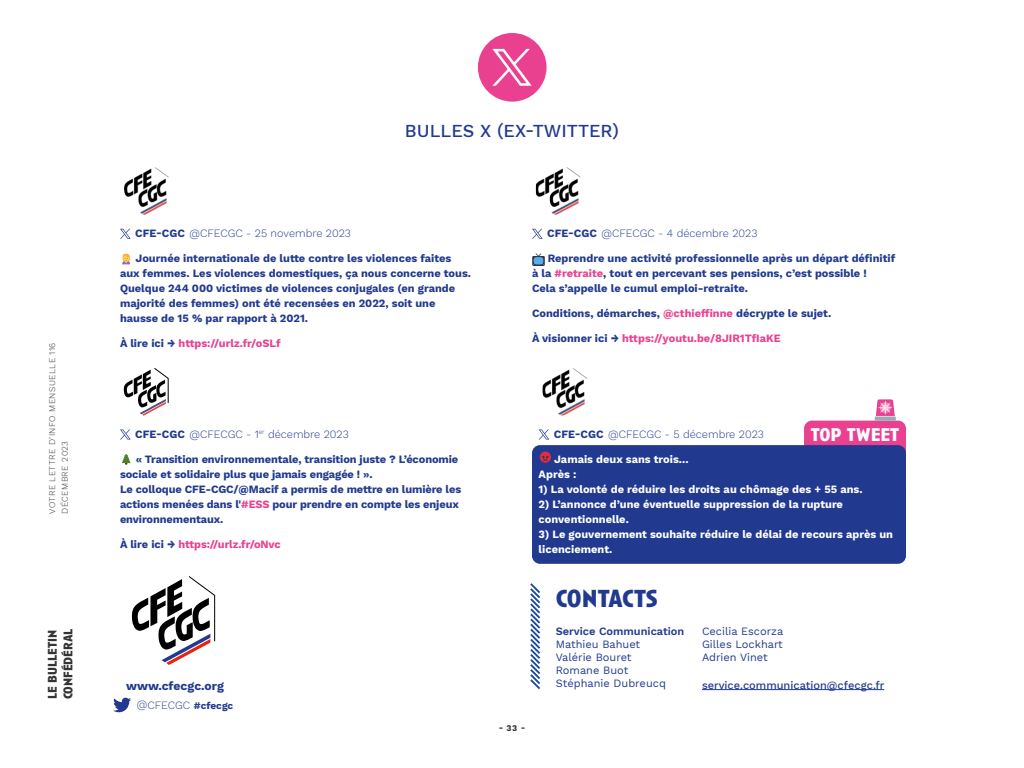
<style>
.page{position:relative;width:1024px;height:768px;background:#fff}
.page>*{position:absolute;margin:0;border:0;box-sizing:border-box;transform-origin:0 0}
.t1{font:700 25.4px "Anisette Pro";letter-spacing:-.015em;color:#213a8f}
.t2{font:700 19px "Anisette Pro";color:#fff}
.t3{font:500 18px "Work Sans";color:#213a8f}
.t4{font:700 13px/15.6px "Anisette Pro";color:#353333}
.t5{font:700 12.1px "Work Sans";color:#213a8f}
.t6{font:700 11px/15px "Work Sans";color:#213a8f}
.t7{font:700 11px/15px "Work Sans";color:#fff}
.t8{font:300 11px "Work Sans";color:#213a8f}
.t9{font:700 11px "Work Sans";color:#e94190}
.t10{font:11px/13px "Work Sans";color:#213a8f}
.t11{font:500 11px "Work Sans";color:#213a8f}
.t12{font:600 11px "Work Sans";color:#213a8f}
.t13{font:300 8.6px/12.7px "Work Sans";letter-spacing:.05em;color:#353333}
.t14{font:700 8.6px "Work Sans";color:#353333}
.s1{font-weight:700}
.s2{color:#213a8f}
.s3{color:#e94190}
.s4{font-weight:700;font-size:10px}
</style>
<div class="page">
<svg style="left:113px;top:698px;width:18px;height:14px"></svg>
<svg style="left:132px;top:576px;width:83px;height:89px"></svg>
<svg style="left:530px;top:583px;width:11px;height:107px"></svg>
<hr style="left:702px;top:689px;width:182px;height:1px;background:#213a8f">
<svg style="left:120px;top:229px;width:11px;height:10px"></svg>
<svg style="left:122px;top:254px;width:8px;height:10px"></svg>
<svg style="left:532px;top:229px;width:11px;height:10px"></svg>
<svg style="left:532px;top:256px;width:13px;height:10px"></svg>
<svg style="left:533px;top:253px;width:11px;height:12px"></svg>
<svg style="left:120px;top:430px;width:11px;height:10px"></svg>
<svg style="left:124px;top:368px;width:44px;height:48px"></svg>
<svg style="left:121px;top:454px;width:10px;height:11px"></svg>
<div style="left:478px;top:33px;width:69px;height:69px;background:#e94190;border-radius:50%"></div>
<svg style="left:492px;top:49px;width:40px;height:37px"></svg>
<div style="left:804px;top:421px;width:102px;height:79px;background:#e94190;border-radius:8px"></div>
<div style="left:532px;top:445px;width:374px;height:119px;background:#213a8f;border-radius:8px"></div>
<svg style="left:539px;top:430px;width:10px;height:10px"></svg>
<img style="left:543px;top:368px;width:44px;height:48px">
<div style="left:540px;top:452px;width:11px;height:11px;background:#da2f47;border-radius:50%"></div>
<svg style="left:542px;top:456px;width:7px;height:5px"></svg>
<svg style="left:875px;top:399px;width:21px;height:22px"></svg>
<img style="left:536px;top:167px;width:44px;height:48px">
<img style="left:124px;top:167px;width:45px;height:48px">
<p class="t13" style="left:46px;top:514px;width:173px;rotate:-90deg">VOTRE LETTRE D’INFO MENSUELLE 116<br>DÉCEMBRE 2023</p>
<p class="t4" style="left:44px;top:699px;width:72px;rotate:-90deg">LE BULLETIN<br>CONFÉDÉRAL</p>
<h3 class="t3" style="left:405px;top:120px;width:216px">BULLES X (EX-TWITTER)</h3>
<p class="t8" style="left:135px;top:227px;width:217px"><span class="s1">CFE-CGC</span> @CFECGC - 25 novembre 2023</p>
<p class="t6" style="left:120px;top:252px;width:353px;text-indent:16px">Journée internationale de lutte contre les violences faites aux femmes. Les violences domestiques, ça nous concerne tous.<br>Quelque 244 000 victimes de violences conjugales (en grande majorité des femmes) ont été recensées en 2022, soit une hausse de 15 % par rapport à 2021.</p>
<p class="t9" style="left:120px;top:337px;width:162px"><span class="s2">À lire ici →</span> https://urlz.fr/oSLf</p>
<p class="t8" style="left:547px;top:227px;width:212px"><span class="s1">CFE-CGC</span> @CFECGC - 4 décembre 2023</p>
<p class="t6" style="left:532px;top:252px;width:365px;text-indent:16px">Reprendre une activité professionnelle après un départ définitif à la <span class="s3">#retraite</span>, tout en percevant ses pensions, c’est possible !<br>Cela s’appelle le cumul emploi-retraite.</p>
<p class="t6" style="left:532px;top:307px;width:301px">Conditions, démarches, <span class="s3">@cthieffinne</span> décrypte le sujet.</p>
<p class="t9" style="left:532px;top:332px;width:250px"><span class="s2">À visionner ici →</span> https://youtu.be/8JIR1TfIaKE</p>
<p class="t8" style="left:135px;top:428px;width:215px"><span class="s1">CFE-CGC</span> @CFECGC - 1<sup>er</sup> décembre 2023</p>
<p class="t6" style="left:120px;top:452px;width:343px;text-indent:16px">« Transition environnementale, transition juste ? L’économie sociale et solidaire plus que jamais engagée ! ».<br>Le colloque CFE-CGC/@Macif a permis de mettre en lumière les actions menées dans l'<span class="s3">#ESS</span> pour prendre en compte les enjeux environnementaux.</p>
<p class="t9" style="left:120px;top:538px;width:162px"><span class="s2">À lire ici →</span> https://urlz.fr/oNvc</p>
<p class="t5" style="left:126px;top:679px;width:99px">www.cfecgc.org</p>
<p class="t8" style="left:137px;top:699px;width:98px">@CFECGC <span class="s4">#cfecgc</span></p>
<p class="t8" style="left:554px;top:428px;width:212px"><span class="s1">CFE-CGC</span> @CFECGC - 5 décembre 2023</p>
<h2 class="t2" style="left:811px;top:422px;width:90px">TOP TWEET</h2>
<p class="t7" style="left:539px;top:452px;width:151px;text-indent:16px">Jamais deux sans trois...<br>Après :</p>
<p class="t7" style="left:539px;top:482px;width:325px">1) La volonté de réduire les droits au chômage des + 55 ans.</p>
<p class="t7" style="left:539px;top:497px;width:306px">2) L’annonce d’une éventuelle suppression de la rupture conventionnelle.</p>
<p class="t7" style="left:539px;top:527px;width:356px">3) Le gouvernement souhaite réduire le délai de recours après un licenciement.</p>
<p class="t14" style="left:499px;top:723px;width:28px">- 33 -</p>
<h1 class="t1" style="left:556px;top:581px;width:104px">CONTACTS</h1>
<p class="t12" style="left:556px;top:625px;width:130px">Service Communication</p>
<p class="t10" style="left:556px;top:638px;width:112px">Mathieu Bahuet<br>Valérie Bouret<br>Romane Buot<br>Stéphanie Dubreucq</p>
<p class="t10" style="left:702px;top:625px;width:83px;text-align:justify">Cecilia Escorza Gilles Lockhart Adrien Vinet</p>
<p class="t11" style="left:702px;top:679px;width:184px">service.communication@cfecgc.fr</p>
</div>
